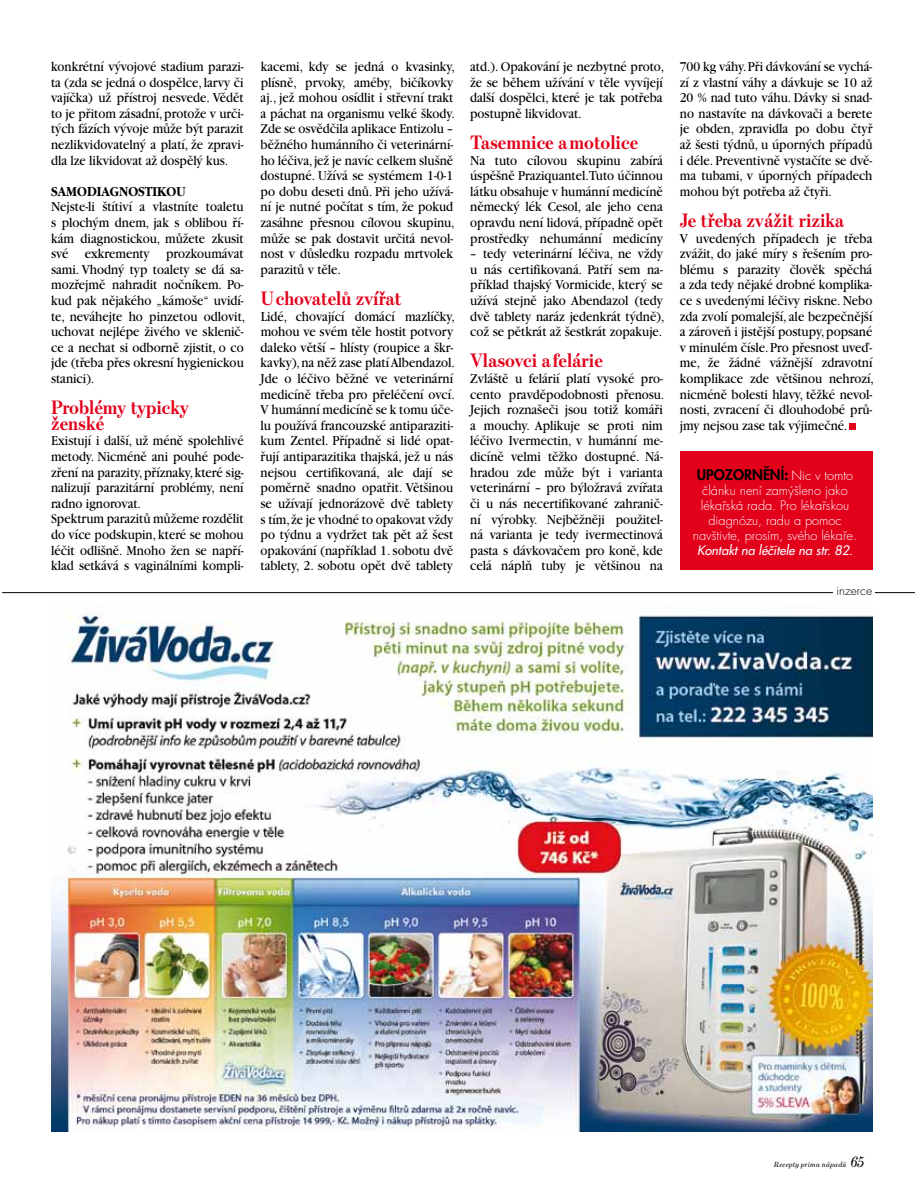
<style>
.page{position:relative;width:915px;height:1191px;background:#fff}
.page>*{position:absolute;margin:0;border:0;box-sizing:border-box;transform-origin:0 0}
.t1{font:700 19.5px/15.6px "Escrow";color:#e2001a;scale:.9 1}
.t2{font:14.25px/15.6px "Garamond CE";color:#000;text-align:justify;scale:.9 1}
.t3{font:800 14.25px "Futura CE";color:#000}
.t4{font:700 14.25px "Garamond CE";color:#000;scale:.9 1}
.t5{font:300 12.75px/15px "Futura CE";color:#fff;text-align:center}
.t6{font:italic 12.75px "Futura CE";color:#fff}
.t7{font:300 12px "Futura CE";color:#000}
.t8{font:italic 7.5px "Escrow";letter-spacing:.02em;color:#000}
.s1{font-weight:300;font-size:12.75px;color:#fff}
.s2{font-size:15px}
</style>
<div class="page">
<img style="left:51px;top:614px;width:821px;height:517px">
<hr style="left:2px;top:592px;width:912px;height:1px;background:#000">
<div style="left:833px;top:585px;width:41px;height:13px;background:#fff"></div>
<div style="left:849px;top:423px;width:7px;height:7px;background:#e2001a"></div>
<div style="left:679px;top:451px;width:193px;height:119px;background:#e2001a"></div>
<p class="t2" style="left:51px;top:59px;width:215px">konkrétní vývojové stadium parazi&shy;ta (zda se jedná o dospělce, larvy či vajíčka) už přístroj nesvede. Vědět to je přitom zásadní,protože v urči&shy;tých fázích vývoje může být parazit nezlikvidovatelný a platí, že zpravi&shy;dla lze likvidovat až dospělý kus.</p>
<p class="t4" style="left:51px;top:184px;width:151px">SAMODIAGNOSTIKOU</p>
<p class="t2" style="left:51px;top:199px;width:217px">Nejste-li štítiví a vlastníte toaletu s plochým dnem, jak s oblibou ří&shy;kám diagnostickou, můžete zkusit své exkrementy prozkoumávat sami. Vhodný typ toalety se dá sa&shy;mozřejmě nahradit nočníkem. Po&shy;kud pak nějakého „kámoše“ uvidí&shy;te, neváhejte ho pinzetou odlovit, uchovat nejlépe živého ve sklenič&shy;ce a nechat si odborně zjistit, o co jde (třeba přes okresní hygienickou stanici).</p>
<h1 class="t1" style="left:51px;top:399px;width:155px">Problémy typicky ženské</h1>
<p class="t2" style="left:51px;top:433px;width:215px;text-align:left">Existují i další, už méně spolehlivé metody. Nicméně ani pouhé pode&shy;zření na parazity,příznaky,které sig&shy;nalizují parazitární problémy, není radno ignorovat.<br>Spektrum parazitů můžeme rozdělit do více podskupin, které se mohou léčit odlišně. Mnoho žen se napří&shy;klad setkává s vaginálními kompli-</p>
<p class="t2" style="left:260px;top:59px;width:217px">kacemi, kdy se jedná o kvasinky, plísně, prvoky, améby, bičíkovky aj., jež mohou osídlit i střevní trakt a páchat na organismu velké škody.<br>Zde se osvědčila aplikace Entizolu – běžného humánního či veterinární&shy;ho léčiva,jež je navíc celkem slušně dostupné. Užívá se systémem 1-0-1 po dobu deseti dnů. Při jeho užívá&shy;ní je nutné počítat s tím, že pokud zasáhne přesnou cílovou skupinu, může se pak dostavit určitá nevol&shy;nost v důsledku rozpadu mrtvolek parazitů v těle.</p>
<h1 class="t1" style="left:260px;top:290px;width:158px">U chovatelů zvířat</h1>
<p class="t2" style="left:260px;top:309px;width:217px">Lidé, chovající domácí mazlíčky, mohou ve svém těle hostit potvory daleko větší – hlísty (roupice a škr&shy;kavky),na něž zase platíAlbendazol.<br>Jde o léčivo běžné ve veterinární medicíně třeba pro přeléčení ovcí.<br>V humánní medicíně se k tomu úče&shy;lu používá francouzské antiparaziti&shy;kum Zentel. Případně si lidé opat&shy;řují antiparazitika thajská, jež u nás nejsou certifikovaná, ale dají se poměrně snadno opatřit. Většinou se užívají jednorázově dvě tablety s tím,že je vhodné to opakovat vždy po týdnu a vydržet tak pět až šest opakování (například 1. sobotu dvě tablety, 2. sobotu opět dvě tablety</p>
<p class="t2" style="left:470px;top:59px;width:217px">atd.). Opakování je nezbytné proto, že se během užívání v těle vyvíjejí další dospělci, které je tak potřeba postupně likvidovat.</p>
<h1 class="t1" style="left:470px;top:134px;width:188px">Tasemnice a motolice</h1>
<p class="t2" style="left:470px;top:153px;width:215px">Na tuto cílovou skupinu zabírá úspěšně Praziquantel.Tuto účinnou látku obsahuje v humánní medicíně německý lék Cesol, ale jeho cena opravdu není lidová, případně opět prostředky nehumánní medicíny</p>
<p class="t2" style="left:470px;top:246px;width:217px">– tedy veterinární léčiva, ne vždy u nás certifikovaná. Patří sem na&shy;příklad thajský Vormicide, který se užívá stejně jako Abendazol (tedy dvě tablety naráz jedenkrát týdně), což se pětkrát až šestkrát zopakuje.</p>
<h1 class="t1" style="left:470px;top:352px;width:149px">Vlasovci a felárie</h1>
<p class="t2" style="left:470px;top:371px;width:217px">Zvláště u felárií platí vysoké pro&shy;cento pravděpodobnosti přenosu.<br>Jejich roznašeči jsou totiž komáři a mouchy. Aplikuje se proti nim léčivo Ivermectin, v humánní me&shy;dicíně velmi těžko dostupné. Ná&shy;hradou zde může být i varianta veterinární – pro býložravá zvířata či u nás necertifikované zahranič&shy;ní výrobky. Nejběžněji použitel&shy;ná varianta je tedy ivermectinová pasta s dávkovačem pro koně, kde celá náplň tuby je většinou na</p>
<p class="t2" style="left:679px;top:59px;width:215px">700 kg váhy.Při dávkování se vychá&shy;zí z vlastní váhy a dávkuje se 10 až 20 % nad tuto váhu. Dávky si snad&shy;no nastavíte na dávkovači a berete je obden, zpravidla po dobu čtyř až šesti týdnů, u úporných případů i déle. Preventivně vystačíte se dvě&shy;ma tubami, v úporných případech mohou být potřeba až čtyři.</p>
<h1 class="t1" style="left:679px;top:212px;width:184px">Je třeba zvážit rizika</h1>
<p class="t2" style="left:679px;top:231px;width:217px">V uvedených případech je třeba zvážit, do jaké míry s řešením pro&shy;blému s parazity člověk spěchá a zda tedy nějaké drobné komplika&shy;ce s uvedenými léčivy riskne. Nebo zda zvolí pomalejší, ale bezpečnější a zároveň i jistější postupy,popsané v minulém čísle.Pro přesnost uveď&shy;me, že žádné vážnější zdravotní komplikace zde většinou nehrozí, nicméně bolesti hlavy, těžké nevol&shy;nosti, zvracení či dlouhodobé prů&shy;jmy nejsou zase tak výjimečné.</p>
<p class="t3" style="left:696px;top:465px;width:158px">UPOZORNĚNÍ: <span class="s1">N ic v tomto</span></p>
<p class="t5" style="left:692px;top:483px;width:166px">článku není zamýšleno jako lékařská rada. Pro lékařskou diagnózu, radu a pomoc navštivte, prosím, svého lékaře.</p>
<p class="t6" style="left:696px;top:542px;width:157px">Kontakt na léčitele na str. 82.</p>
<p class="t7" style="left:836px;top:583px;width:37px">inzerce</p>
<p class="t8" style="left:773px;top:1160px;width:91px">Recepty prima nápadů <span class="s2">65</span></p>
</div>
